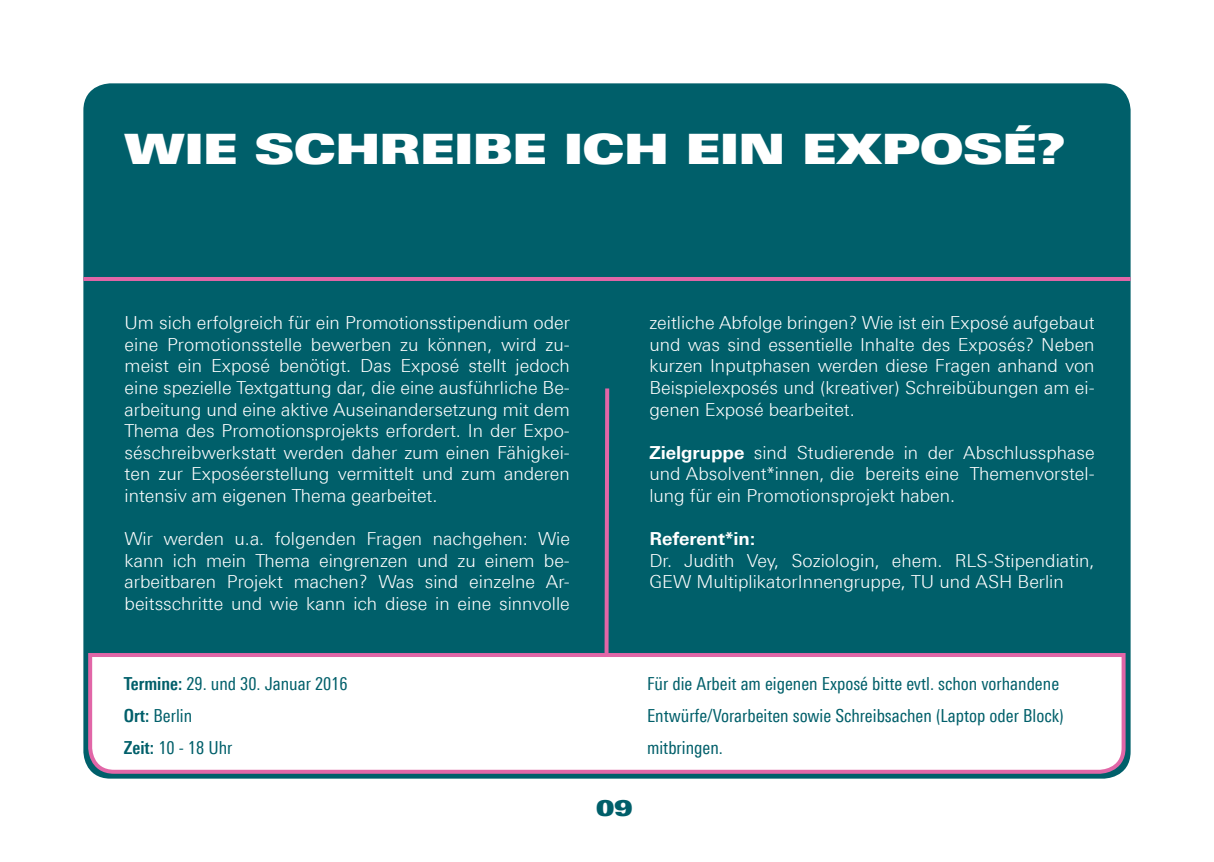
<style>
.page{position:relative;width:1214px;height:862px;background:#fff}
.page>*{position:absolute;margin:0;border:0;box-sizing:border-box;transform-origin:0 0}
.t1{font:42px "Linotype Univers 940 Ex X Black";color:#fff}
.t2{font:22px "Linotype Univers 940 Ex X Black";color:#005f6a}
.t3{font:300 18px/21.6px "Linotype Univers 330";color:#fff;text-align:justify}
.t4{font:18px/32px "Linotype Univers 420 Cn";color:#005f6a}
.t5{font:700 18px "Linotype Univers 620 Cn";color:#005f6a}
.t6{font:700 18px "Linotype Univers 630";color:#fff}
.s1{font-family:"Linotype Univers 630";font-weight:700}
.s2{font-family:"Linotype Univers 620 Cn";font-weight:700}
.s3{font-family:"Linotype Univers 420 Cn";font-weight:400}
</style>
<div class="page">
<div style="left:86px;top:86px;width:1041px;height:689px;background:#005f6a;border-radius:24px"></div>
<div style="left:83px;top:83px;width:1047px;height:695px;border:6px solid #005f6a;border-radius:24px"></div>
<hr style="left:83px;top:277px;width:1047px;height:4px;background:#e166a7">
<svg style="left:604px;top:388px;width:6px;height:263px"></svg>
<svg style="left:86px;top:651px;width:1041px;height:125px;background:#f2eef3"></svg>
<h1 class="t1" style="left:125px;top:124px;width:942px">WIE SCHREIBE ICH EIN EXPOSÉ?</h1>
<p class="t3" style="left:125px;top:312px;width:447px">Um sich erfolgreich für ein Promotionsstipendium oder eine Promotionsstelle bewerben zu können, wird zu&shy;meist ein Exposé benötigt. Das Exposé stellt jedoch eine spezielle Textgattung dar, die eine ausführliche Be&shy;arbeitung und eine aktive Auseinandersetzung mit dem Thema des Promotionsprojekts erfordert. In der Expo&shy;séschreibwerkstatt werden daher zum einen Fähigkei&shy;ten zur Exposéerstellung vermittelt und zum anderen intensiv am eigenen Thema gearbeitet.</p>
<p class="t3" style="left:125px;top:528px;width:447px">Wir werden u.a. folgenden Fragen nachgehen: Wie kann ich mein Thema eingrenzen und zu einem be&shy;arbeitbaren Projekt machen? Was sind einzelne Ar&shy;beitsschritte und wie kann ich diese in eine sinnvolle</p>
<p class="t3" style="left:649px;top:312px;width:447px">zeitliche Abfolge bringen? Wie ist ein Exposé aufgebaut und was sind essentielle Inhalte des Exposés? Neben kurzen Inputphasen werden diese Fragen anhand von Beispielexposés und (kreativer) Schreibübungen am ei&shy;genen Exposé bearbeitet.</p>
<p class="t3" style="left:649px;top:441px;width:447px"><span class="s1">Zielgruppe</span> sind Studierende in der Abschlussphase und Absolvent*innen, die bereits eine Themenvorstel&shy;lung für ein Promotionsprojekt haben.</p>
<p class="t6" style="left:649px;top:528px;width:108px">Referent*in:</p>
<p class="t3" style="left:649px;top:549px;width:447px">Dr. Judith Vey, Soziologin, ehem. RLS-Stipendiatin,<br>GEW MultiplikatorInnengruppe, TU und ASH Berlin</p>
<p class="t4" style="left:124px;top:667px;width:225px"><span class="s2">Termine:</span> 29. und 30. Januar 2016</p>
<p class="t4" style="left:647px;top:667px;width:418px">Für die Arbeit am eigenen Exposé bitte evtl. schon vorhandene<br>Entwürfe/Vorarbeiten sowie Schreibsachen (Laptop oder Block) mitbringen.</p>
<p class="t4" style="left:197px;top:668px;width:129px">17.04. - 19.04.2015</p>
<p class="t5" style="left:649px;top:673px;width:226px">Ansprechperson: <span class="s3">Katrin Schäfgen</span></p>
<p class="t4" style="left:124px;top:731px;width:110px"><span class="s2">Zeit:</span> 10 - 18 Uhr</p>
<p class="t2" style="left:596px;top:794px;width:38px">09</p>
</div>
